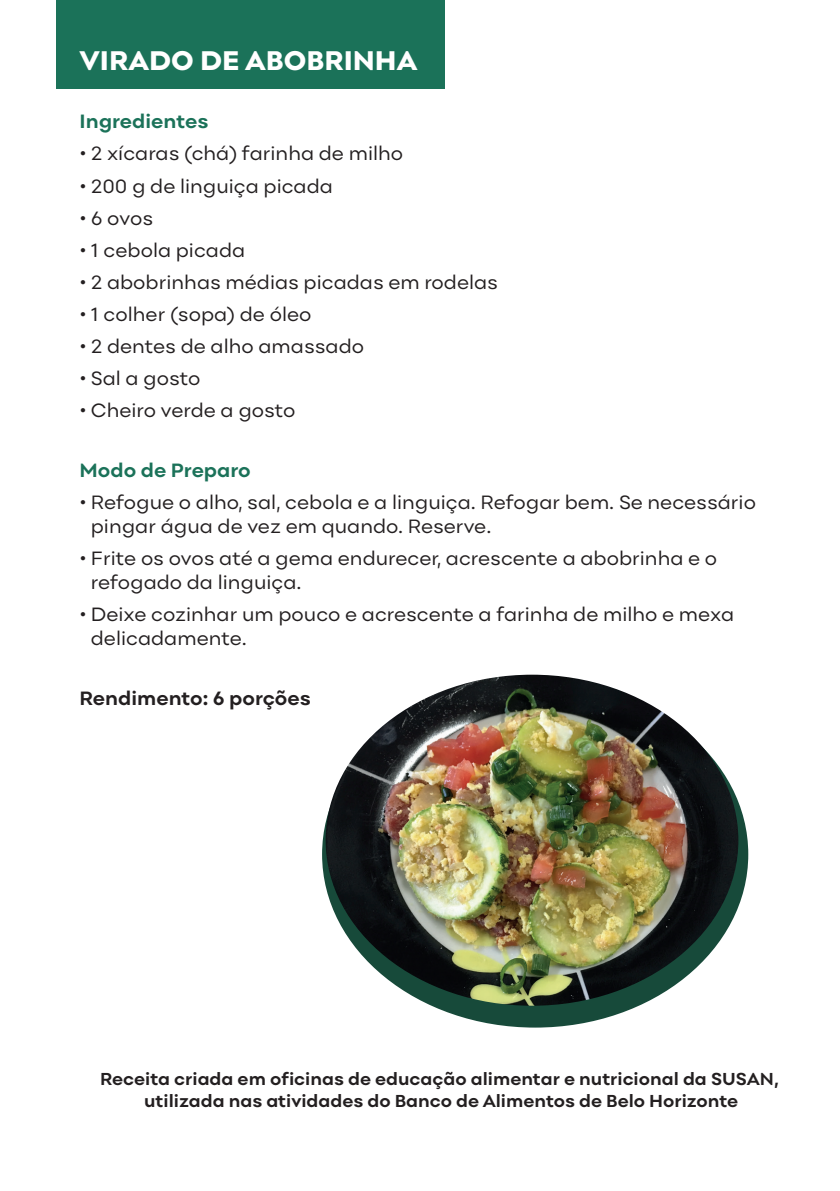
<style>
.page{position:relative;width:840px;height:1191px;background:#fff}
.page>*{position:absolute;margin:0;border:0;box-sizing:border-box;transform-origin:0 0}
.t1{font:800 28px "Point";color:#fff}
.t2{font:20px/24px "Point";color:#231f20}
.t3{font:700 20px "Point";color:#1b7259}
.t4{font:700 20px "Point";color:#231f20}
.t5{font:700 18px/22px "Point";color:#231f20;text-align:center}
</style>
<div class="page">
<div style="left:322px;top:681px;width:425px;height:346px;background:#174a3a;border-radius:50%"></div>
<img style="left:325px;top:674px;width:413px;height:331px">
<div style="left:56px;top:0;width:388px;height:89px;background:#1b7259"></div>
<h1 class="t1" style="left:79px;top:44px;width:339px">VIRADO DE ABOBRINHA</h1>
<p class="t3" style="left:79px;top:109px;width:130px">Ingredientes</p>
<p class="t2" style="left:79px;top:141px;width:325px">• 2 xícaras (chá) farinha de milho</p>
<p class="t2" style="left:79px;top:173px;width:255px">• 200 g de linguiça picada</p>
<p class="t2" style="left:79px;top:205px;width:75px">• 6 ovos</p>
<p class="t2" style="left:79px;top:237px;width:167px">• 1 cebola picada</p>
<p class="t2" style="left:79px;top:269px;width:420px">• 2 abobrinhas médias picadas em rodelas</p>
<p class="t2" style="left:79px;top:301px;width:233px">• 1 colher (sopa) de óleo</p>
<p class="t2" style="left:79px;top:333px;width:286px">• 2 dentes de alho amassado</p>
<p class="t2" style="left:79px;top:365px;width:122px">• Sal a gosto</p>
<p class="t2" style="left:79px;top:397px;width:217px">• Cheiro verde a gosto</p>
<p class="t3" style="left:79px;top:457px;width:173px">Modo de Preparo</p>
<p class="t2" style="left:91px;top:489px;width:666px;text-indent:-11px">• Refogue o alho, sal, cebola e a linguiça. Refogar bem. Se necessário pingar água de vez em quando. Reserve.</p>
<p class="t2" style="left:91px;top:545px;width:627px;text-indent:-11px">• Frite os ovos até a gema endurecer, acrescente a abobrinha e o refogado da linguiça.</p>
<p class="t2" style="left:91px;top:601px;width:644px;text-indent:-11px">• Deixe cozinhar um pouco e acrescente a farinha de milho e mexa delicadamente.</p>
<p class="t4" style="left:79px;top:685px;width:233px">Rendimento: 6 porções</p>
<p class="t5" style="left:100px;top:1067px;width:679px">Receita criada em oficinas de educação alimentar e nutricional da SUSAN, utilizada nas atividades do Banco de Alimentos de Belo Horizonte</p>
</div>
